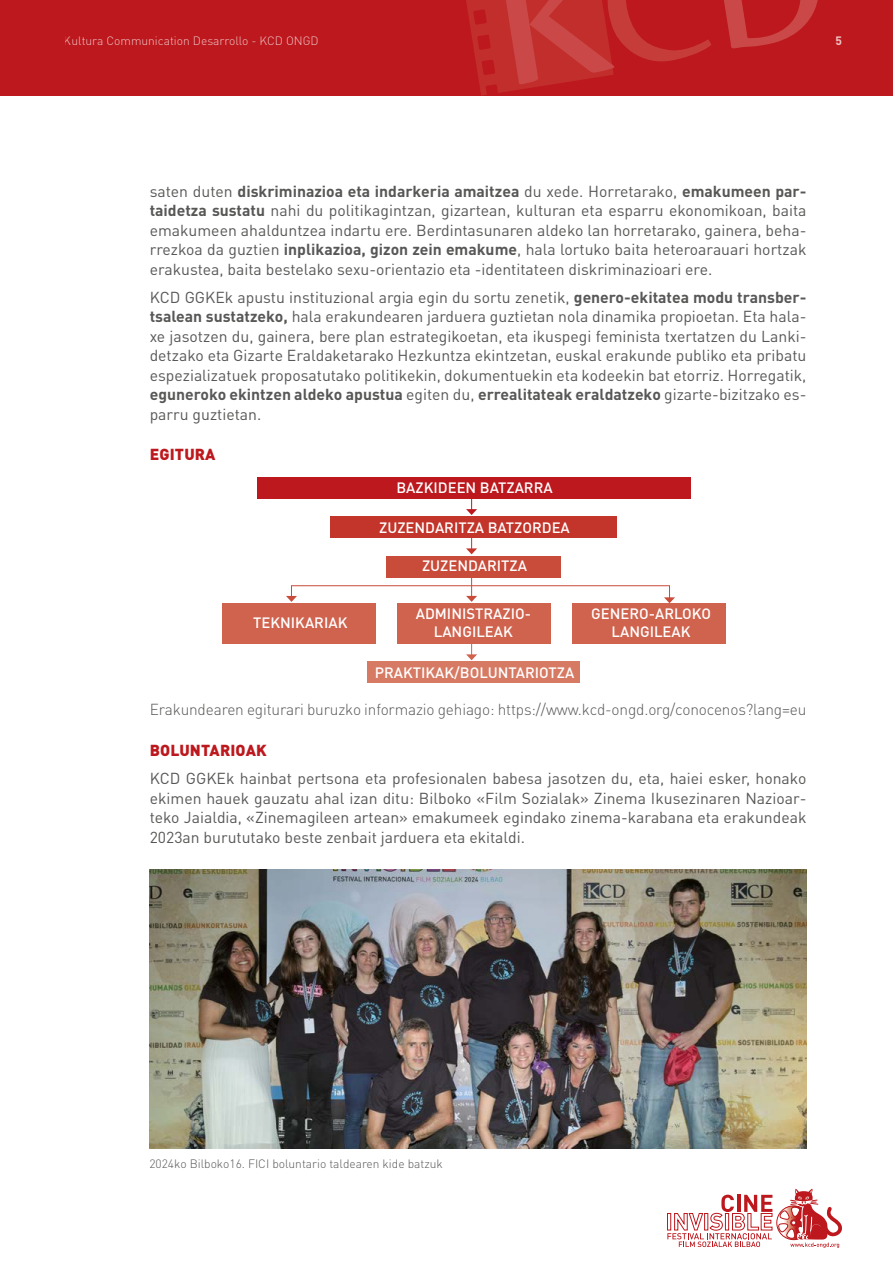
<style>
.page{position:relative;width:893px;height:1263px;background:#fff}
.page>*{position:absolute;margin:0;border:0;box-sizing:border-box;transform-origin:0 0}
.t1{font:15.75px/19.5px "DINOT";color:#575756;text-align:justify}
.t2{font:300 15.75px "DINOT";letter-spacing:-.01em;color:#575756}
.t3{font:900 15.75px "DINOT";letter-spacing:.01em;color:#bc181d}
.t4{font:500 14.85px/18.1px "DINOT";color:#fff;text-align:center}
.t5{font:300 12px "DINOT";color:#575756}
.t6{font:300 12px "DINOT";color:#fff}
.t7{font:700 12px "DINOT";color:#fff}
.s1{font-weight:700}
</style>
<div class="page">
<svg style="left:667px;top:1189px;width:175px;height:59px"></svg>
<div style="left:0;top:0;width:893px;height:96px;background:#bc181d"></div>
<svg style="left:466px;top:0;width:352px;height:96px"></svg>
<img style="left:150px;top:870px;width:656px;height:278px">
<div style="left:257px;top:477px;width:434px;height:21px;background:#bc181d"></div>
<div style="left:331px;top:517px;width:286px;height:21px;background:#c3342a"></div>
<div style="left:387px;top:556px;width:174px;height:22px;background:#c94b3a"></div>
<div style="left:572px;top:603px;width:153px;height:41px;background:#d0634e"></div>
<div style="left:397px;top:603px;width:154px;height:41px;background:#d0634e"></div>
<div style="left:223px;top:603px;width:153px;height:41px;background:#d0634e"></div>
<div style="left:368px;top:662px;width:212px;height:21px;background:#d77a63"></div>
<svg style="left:466px;top:498px;width:11px;height:17px"></svg>
<svg style="left:466px;top:538px;width:11px;height:16px"></svg>
<svg style="left:466px;top:644px;width:11px;height:16px"></svg>
<svg style="left:286px;top:576px;width:389px;height:27px"></svg>
<p class="t6" style="left:64px;top:33px;width:256px">Kultura Communication Desarrollo - KCD ONGD</p>
<p class="t7" style="left:835px;top:33px;width:8px">5</p>
<p class="t1" style="left:150px;top:181px;width:658px">saten duten <span class="s1">diskriminazioa eta indarkeria amaitzea</span> du xede. Horretarako, <span class="s1">emakumeen par&shy;taidetza sustatu</span> nahi du politikagintzan, gizartean, kulturan eta esparru ekonomikoan, baita emakumeen ahalduntzea indartu ere. Berdintasunaren aldeko lan horretarako, gainera, beha&shy;rrezkoa da guztien <span class="s1">inplikazioa, gizon zein emakume</span>, hala lortuko baita heteroarauari hortzak erakustea, baita bestelako sexu-orientazio eta -identitateen diskriminazioari ere.</p>
<p class="t1" style="left:150px;top:287px;width:658px">KCD GGKEk apustu instituzional argia egin du sortu zenetik, <span class="s1">genero-ekitatea modu transber&shy;tsalean sustatzeko,</span> hala erakundearen jarduera guztietan nola dinamika propioetan. Eta hala&shy;xe jasotzen du, gainera, bere plan estrategikoetan, eta ikuspegi feminista txertatzen du Lanki&shy;detzako eta Gizarte Eraldaketarako Hezkuntza ekintzetan, euskal erakunde publiko eta pribatu espezializatuek proposatutako politikekin, dokumentuekin eta kodeekin bat etorriz. Horregatik, <span class="s1">eguneroko ekintzen aldeko apustua</span> egiten du, <span class="s1">errealitateak eraldatzeko</span> gizarte-bizitzako es&shy;parru guztietan.</p>
<p class="t3" style="left:150px;top:443px;width:67px">EGITURA</p>
<p class="t4" style="left:396px;top:478px;width:158px">BAZKIDEEN BATZARRA</p>
<p class="t4" style="left:379px;top:518px;width:192px">ZUZENDARITZA BATZORDEA</p>
<p class="t4" style="left:422px;top:556px;width:107px">ZUZENDARITZA</p>
<p class="t4" style="left:416px;top:604px;width:117px">ADMINISTRAZIO-<br>LANGILEAK</p>
<p class="t4" style="left:253px;top:613px;width:96px">TEKNIKARIAK</p>
<p class="t4" style="left:591px;top:604px;width:121px">GENERO-ARLOKO<br>LANGILEAK</p>
<p class="t4" style="left:375px;top:663px;width:201px">PRAKTIKAK/BOLUNTARIOTZA</p>
<p class="t2" style="left:150px;top:698px;width:658px">Erakundearen egiturari buruzko informazio gehiago: https://www.kcd-ongd.org/conocenos?lang=eu</p>
<p class="t3" style="left:150px;top:740px;width:119px">BOLUNTARIOAK</p>
<p class="t1" style="left:150px;top:768px;width:658px">KCD GGKEk hainbat pertsona eta profesionalen babesa jasotzen du, eta, haiei esker, honako ekimen hauek gauzatu ahal izan ditu: Bilboko «Film Sozialak» Zinema Ikusezinaren Nazioar&shy;teko Jaialdia, «Zinemagileen artean» emakumeek egindako zinema-karabana eta erakundeak 2023an burututako beste zenbait jarduera eta ekitaldi.</p>
<p class="t5" style="left:149px;top:1155px;width:295px">2024ko Bilboko16. FICI boluntario taldearen kide batzuk</p>
</div>
